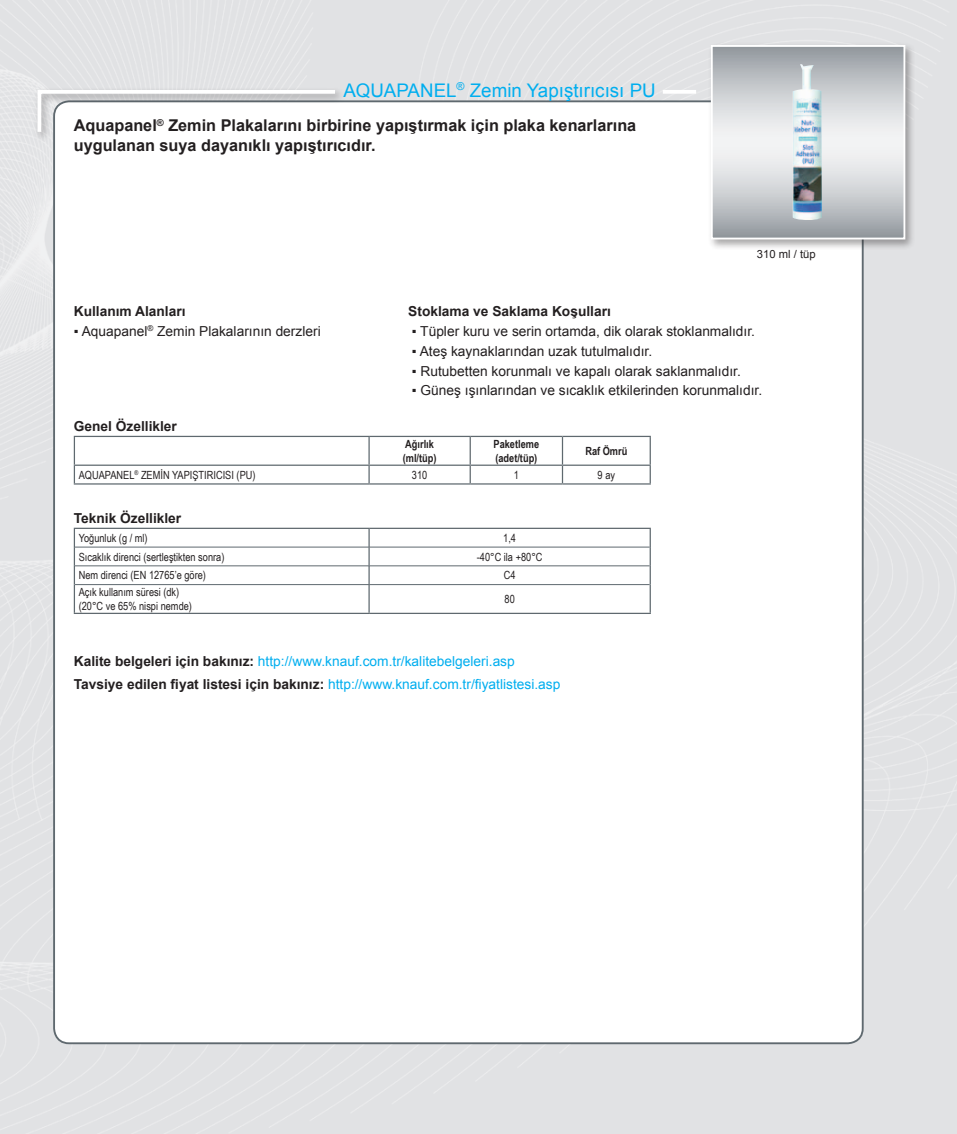
<style>
.page{position:relative;width:957px;height:1134px;background:#e1e2e4}
.page>*{position:absolute;margin:0;border:0;box-sizing:border-box;transform-origin:0 0}
.t1{font:18.75px "Arial";color:#00aeef}
.t2{font:700 16.25px/20px "Arial";color:#231f20}
.t3{font:13.75px "Arial";color:#231f20}
.t4{font:13.75px/23.4px "Arial";color:#00aeef}
.t5{font:700 13.75px "Arial";color:#231f20}
.t6{font:11.25px/13.5px "Arial Narrow";color:#231f20}
.t7{font:700 11.25px/13.5px "Arial Narrow";color:#231f20}
.t8{font:11.25px "Arial";color:#231f20}
.s1{font-weight:700;color:#231f20}
</style>
<div class="page">
<div style="left:54px;top:101px;width:808px;height:942px;background:#fff;border-radius:15px"></div>
<hr style="left:663px;top:90px;width:33px;height:4px;background:#fff">
<div style="left:34px;top:86px;width:311px;height:56px;background:#231f20;opacity:.4"></div>
<svg style="left:36px;top:88px;width:303px;height:48px"></svg>
<div style="left:707px;top:42px;width:209px;height:208px;background:#231f20;opacity:.4"></div>
<svg style="left:714px;top:48px;width:188px;height:188px;background:#cacdd0"></svg>
<img style="left:792px;top:64px;width:30px;height:156px">
<div style="left:711px;top:45px;width:194px;height:194px;border:2px solid #fff"></div>
<hr style="left:368px;top:437px;width:2px;height:28px;background:#5f696f">
<hr style="left:469px;top:437px;width:2px;height:28px;background:#5f696f">
<hr style="left:74px;top:465px;width:295px;height:1px;background:#5f696f">
<hr style="left:369px;top:465px;width:101px;height:1px;background:#5f696f">
<svg style="left:368px;top:466px;width:2px;height:17px"></svg>
<hr style="left:470px;top:465px;width:92px;height:1px;background:#5f696f">
<svg style="left:469px;top:466px;width:2px;height:17px"></svg>
<hr style="left:562px;top:465px;width:89px;height:1px;background:#5f696f">
<svg style="left:562px;top:437px;width:1px;height:46px"></svg>
<hr style="left:74px;top:436px;width:295px;height:1px;background:#5f696f">
<hr style="left:369px;top:436px;width:101px;height:1px;background:#5f696f">
<hr style="left:470px;top:436px;width:92px;height:1px;background:#5f696f">
<hr style="left:562px;top:436px;width:89px;height:1px;background:#5f696f">
<hr style="left:649px;top:437px;width:2px;height:28px;background:#5f696f">
<svg style="left:74px;top:437px;width:1px;height:46px"></svg>
<hr style="left:74px;top:483px;width:295px;height:2px;background:#5f696f">
<hr style="left:369px;top:483px;width:101px;height:2px;background:#5f696f">
<hr style="left:470px;top:483px;width:92px;height:2px;background:#5f696f">
<hr style="left:562px;top:483px;width:89px;height:2px;background:#5f696f">
<svg style="left:649px;top:466px;width:2px;height:17px"></svg>
<svg style="left:368px;top:529px;width:2px;height:55px"></svg>
<hr style="left:368px;top:585px;width:2px;height:28px;background:#5f696f">
<hr style="left:74px;top:613px;width:295px;height:1px;background:#5f696f">
<hr style="left:369px;top:613px;width:282px;height:1px;background:#5f696f">
<hr style="left:75px;top:547px;width:294px;height:1px;background:#5f696f">
<hr style="left:369px;top:547px;width:280px;height:1px;background:#5f696f">
<hr style="left:75px;top:566px;width:294px;height:1px;background:#5f696f">
<hr style="left:369px;top:566px;width:280px;height:1px;background:#5f696f">
<hr style="left:75px;top:584px;width:294px;height:1px;background:#5f696f">
<hr style="left:369px;top:584px;width:280px;height:1px;background:#5f696f">
<hr style="left:74px;top:528px;width:295px;height:1px;background:#5f696f">
<hr style="left:369px;top:528px;width:282px;height:1px;background:#5f696f">
<svg style="left:649px;top:529px;width:2px;height:56px"></svg>
<svg style="left:74px;top:529px;width:1px;height:84px"></svg>
<hr style="left:649px;top:585px;width:2px;height:28px;background:#5f696f">
<h1 class="t1" style="left:343px;top:78px;width:90px">AQUAPANEL</h1>
<h1 class="t1" style="left:456px;top:78px;width:201px"><sup>®</sup> Zemin Yapıştırıcısı PU</h1>
<p class="t2" style="left:74px;top:116px;width:564px">Aquapanel<sup>®</sup> Zemin Plakalarını birbirine yapıştırmak için plaka kenarlarına uygulanan suya dayanıklı yapıştırıcıdır.</p>
<p class="t8" style="left:757px;top:246px;width:60px">310 ml / tüp</p>
<p class="t5" style="left:74px;top:302px;width:113px">Kullanım Alanları</p>
<p class="t3" style="left:74px;top:322px;width:248px">▪ Aquapanel<sup>®</sup> Zemin Plakalarının derzleri</p>
<p class="t5" style="left:74px;top:417px;width:105px">Genel Özellikler</p>
<p class="t5" style="left:408px;top:302px;width:204px">Stoklama ve Saklama Koşulları</p>
<p class="t3" style="left:412px;top:322px;width:345px">▪ Tüpler kuru ve serin ortamda, dik olarak stoklanmalıdır.</p>
<p class="t3" style="left:412px;top:342px;width:242px">▪ Ateş kaynaklarından uzak tutulmalıdır.</p>
<p class="t3" style="left:412px;top:362px;width:330px">▪ Rutubetten korunmalı ve kapalı olarak saklanmalıdır.</p>
<p class="t3" style="left:412px;top:381px;width:352px">▪ Güneş ışınlarından ve sıcaklık etkilerinden korunmalıdır.</p>
<p class="t7" style="left:403px;top:437px;width:35px">Ağırlık (ml/tüp)</p>
<p class="t7" style="left:493px;top:437px;width:47px">Paketleme (adet/tüp)</p>
<p class="t7" style="left:585px;top:444px;width:44px">Raf Ömrü</p>
<p class="t6" style="left:79px;top:467px;width:178px">AQUAPANEL<sup>®</sup> ZEMİN YAPIŞTIRICISI (PU)</p>
<p class="t6" style="left:412px;top:467px;width:17px">310</p>
<p class="t6" style="left:514px;top:467px;width:7px">1</p>
<p class="t6" style="left:597px;top:467px;width:19px">9 ay</p>
<p class="t5" style="left:74px;top:509px;width:109px">Teknik Özellikler</p>
<p class="t6" style="left:79px;top:531px;width:70px">Yoğunluk (g / ml)</p>
<p class="t6" style="left:503px;top:531px;width:14px">1,4</p>
<p class="t6" style="left:79px;top:549px;width:147px">Sıcaklık direnci (sertleştikten sonra)</p>
<p class="t6" style="left:477px;top:549px;width:67px">-40°C ila +80°C</p>
<p class="t6" style="left:79px;top:568px;width:129px">Nem direnci (EN 12765’e göre)</p>
<p class="t6" style="left:504px;top:568px;width:13px">C4</p>
<p class="t6" style="left:79px;top:585px;width:115px">Açık kullanım süresi (dk) (20°C ve 65% nispi nemde)</p>
<p class="t6" style="left:504px;top:592px;width:12px">80</p>
<p class="t4" style="left:74px;top:649px;width:488px"><span class="s1">Kalite belgeleri için bakınız:</span> http://www.knauf.com.tr/kalitebelgeleri.asp<br><span class="s1">Tavsiye edilen fiyat listesi için bakınız:</span> http://www.knauf.com.tr/fiyatlistesi.asp</p>
</div>
